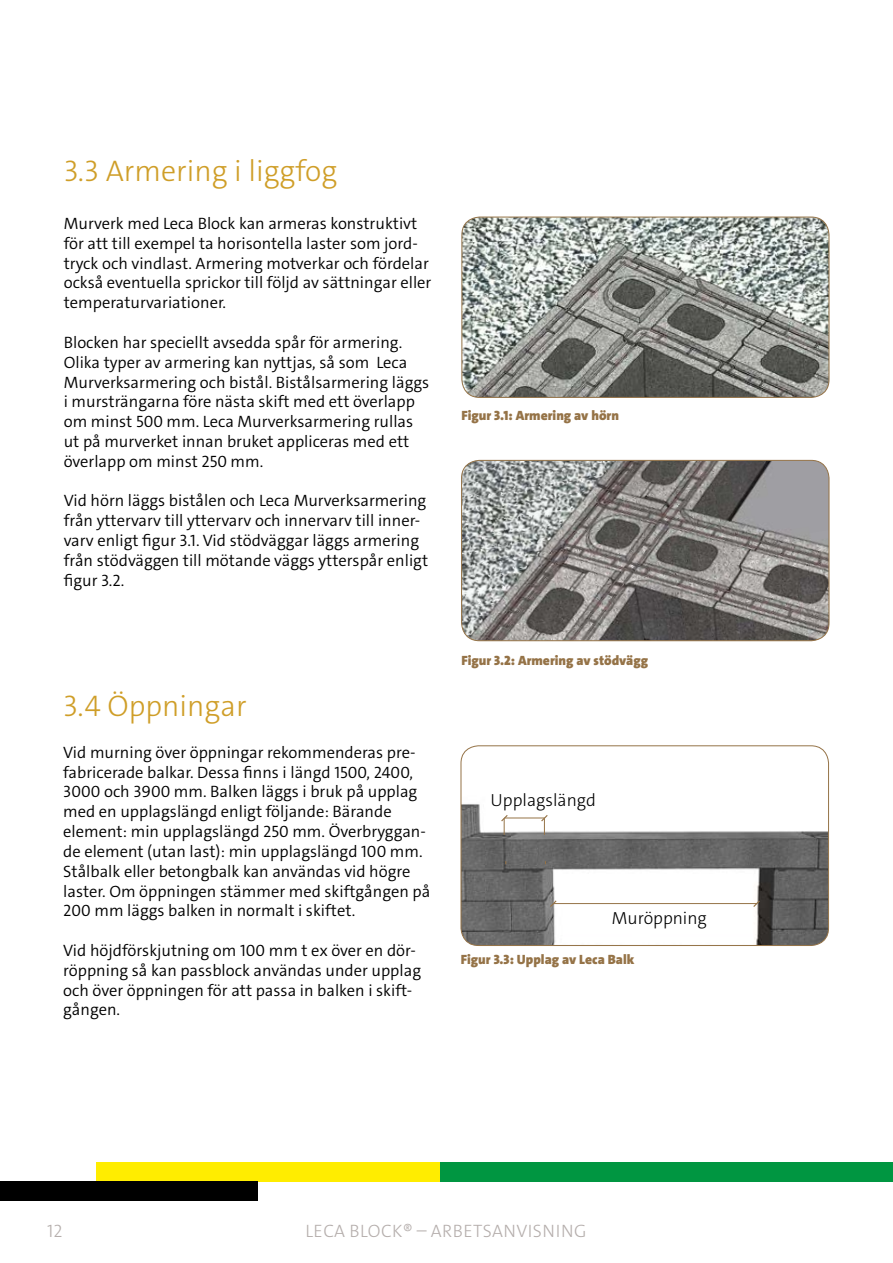
<style>
.page{position:relative;width:893px;height:1263px;background:#fff}
.page>*{position:absolute;margin:0;border:0;box-sizing:border-box;transform-origin:0 0}
.t1{font:300 30px "The Sans C4 s";color:#cf9e28}
.t2{font:300 18px "The Sans C4 s";letter-spacing:.025em;color:#b5aeac}
.t3{font:300 17.55px "The Sans C4 s";color:#000}
.t4{font:300 16.5px/19.8px "The Sans C4 s";color:#000}
.t5{font:900 13.5px "The Sans C4 s";color:#957347}
</style>
<div class="page">
<div style="left:440px;top:1162px;width:452px;height:19px;background:#009641"></div>
<div style="left:96px;top:1162px;width:344px;height:19px;background:#ffed00"></div>
<div style="left:0;top:1181px;width:257px;height:20px;background:#000"></div>
<svg style="left:892px;top:1162px;width:1px;height:19px"></svg>
<img style="left:462px;top:460px;width:367px;height:181px">
<div style="left:461px;top:460px;width:368px;height:181px;border:1px solid #957347;border-radius:18px"></div>
<img style="left:462px;top:217px;width:367px;height:180px">
<div style="left:462px;top:217px;width:367px;height:181px;border:1px solid #957347;border-radius:18px"></div>
<img style="left:461px;top:746px;width:367px;height:199px">
<div style="left:461px;top:746px;width:368px;height:200px;border:1px solid #957347;border-radius:18px"></div>
<hr style="left:504px;top:818px;width:41px;height:1px;background:#957347">
<hr style="left:554px;top:903px;width:203px;height:1px;background:#957347">
<svg style="left:500px;top:814px;width:9px;height:21px"></svg>
<svg style="left:549px;top:899px;width:9px;height:9px"></svg>
<svg style="left:540px;top:814px;width:9px;height:21px"></svg>
<svg style="left:752px;top:899px;width:9px;height:9px"></svg>
<h1 class="t1" style="left:64px;top:151px;width:275px">3.3 Armering i liggfog</h1>
<p class="t4" style="left:64px;top:214px;width:369px">Murverk med Leca Block kan armeras konstruktivt för att till exempel ta horisontella laster som jord&shy;tryck och vindlast. Armering motverkar och fördelar också eventuella sprickor till följd av sättningar eller temperaturvariationer.</p>
<p class="t4" style="left:64px;top:333px;width:367px">Blocken har speciellt avsedda spår för armering.<br>Olika typer av armering kan nyttjas, så som Leca Murverksarmering och bistål. Bistålsarmering läggs i mursträngarna före nästa skift med ett överlapp om minst 500 mm. Leca Murverksarmering rullas ut på murverket innan bruket appliceras med ett överlapp om minst 250 mm.</p>
<p class="t4" style="left:64px;top:491px;width:366px">Vid hörn läggs bistålen och Leca Murverksarmering från yttervarv till yttervarv och innervarv till inner&shy;varv enligt figur 3.1. Vid stödväggar läggs armering från stödväggen till mötande väggs ytterspår enligt figur 3.2.</p>
<h1 class="t1" style="left:63px;top:686px;width:185px">3.4 Öppningar</h1>
<p class="t4" style="left:63px;top:742px;width:369px">Vid murning över öppningar rekommenderas pre&shy;fabricerade balkar. Dessa finns i längd 1500, 2400, 3000 och 3900 mm. Balken läggs i bruk på upplag med en upplagslängd enligt följande: Bärande element: min upplagslängd 250 mm. Överbryggan&shy;de element (utan last): min upplagslängd 100 mm.<br>Stålbalk eller betongbalk kan användas vid högre laster. Om öppningen stämmer med skiftgången på 200 mm läggs balken in normalt i skiftet.</p>
<p class="t4" style="left:63px;top:940px;width:359px">Vid höjdförskjutning om 100 mm t ex över en dör&shy;röppning så kan passblock användas under upplag och över öppningen för att passa in balken i skift&shy;gången.</p>
<p class="t5" style="left:461px;top:407px;width:159px">Figur 3.1: Armering av hörn</p>
<p class="t5" style="left:461px;top:651px;width:188px">Figur 3.2: Armering av stödvägg</p>
<p class="t3" style="left:491px;top:789px;width:107px">Upplagslängd</p>
<p class="t3" style="left:612px;top:907px;width:97px">Muröppning</p>
<p class="t5" style="left:461px;top:950px;width:175px">Figur 3.3: Upplag av Leca Balk</p>
<p class="t2" style="left:47px;top:1219px;width:17px">12</p>
<p class="t2" style="left:306px;top:1219px;width:282px">LECA BLOCK® – ARBETSANVISNING</p>
</div>
